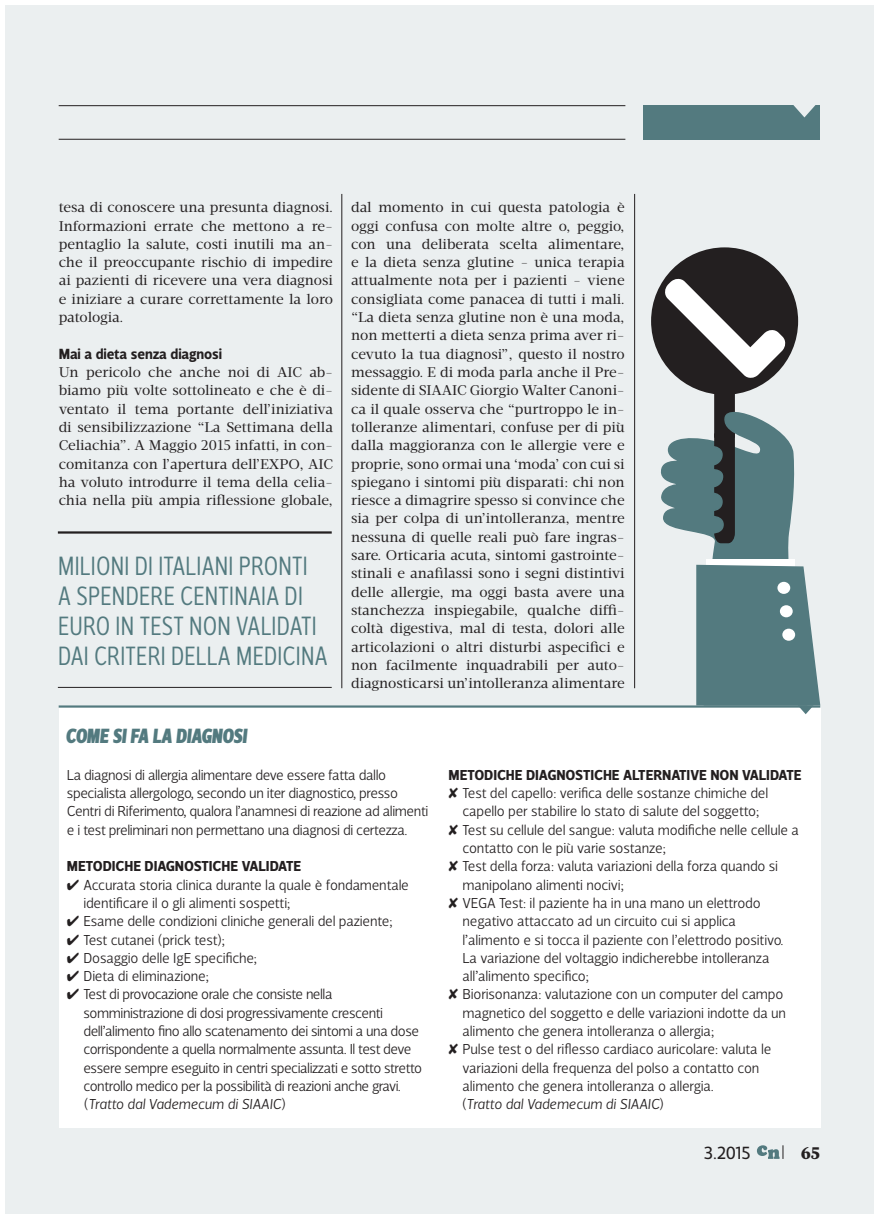
<style>
.page{position:relative;width:879px;height:1219px;background:#fff}
.page>*{position:absolute;margin:0;border:0;box-sizing:border-box;transform-origin:0 0}
.t1{font:300 27px/30px "Velino Sans Condensed";letter-spacing:.005em;color:#537a7f}
.t2{font:italic 900 21px "Velino Sans Condensed";letter-spacing:-.01em;color:#537a7f}
.t3{font:18px "Velino Sans";color:#231f20}
.t4{font:800 18px "Acta";color:#231f20}
.t5{font:700 15px "Velino Sans";letter-spacing:-.005em;color:#231f20}
.t6{font:300 14.7px/18.3px "Velino Sans";letter-spacing:-.02em;color:#231f20}
.t7{font:700 14.7px "Velino Sans";letter-spacing:-.01em;color:#231f20}
.t8{font:14.4px/18.3px "Velino Text";color:#231f20;text-align:justify}
.s1{font-style:italic}
.s2{font-weight:700}
</style>
<div class="page">
<div style="left:5px;top:5px;width:868px;height:1208px;background:#ebeff0"></div>
<hr style="left:59px;top:105px;width:566px;height:1px;background:#231f20">
<hr style="left:59px;top:139px;width:566px;height:1px;background:#231f20">
<svg style="left:757px;top:1145px;width:26px;height:13px"></svg>
<div style="left:643px;top:105px;width:177px;height:34px;background:#537a7f"></div>
<svg style="left:793px;top:105px;width:22px;height:12px"></svg>
<hr style="left:341px;top:194px;width:1px;height:494px;background:#231f20">
<hr style="left:634px;top:194px;width:1px;height:494px;background:#231f20">
<div style="left:59px;top:705px;width:761px;height:422px;background:#fff"></div>
<hr style="left:59px;top:705px;width:761px;height:2px;background:#537a7f">
<hr style="left:58px;top:531px;width:274px;height:2px;background:#231f20">
<hr style="left:58px;top:687px;width:274px;height:1px;background:#231f20">
<svg style="left:655px;top:438px;width:140px;height:268px"></svg>
<div style="left:706px;top:559px;width:89px;height:146px;background:#fff"></div>
<svg style="left:695px;top:564px;width:126px;height:150px;background:#688a8e"></svg>
<div style="left:777px;top:582px;width:13px;height:12px;background:#fff;border-radius:50%"></div>
<div style="left:779px;top:605px;width:13px;height:12px;background:#fff;border-radius:50%"></div>
<div style="left:782px;top:628px;width:13px;height:13px;background:#fff;border-radius:50%"></div>
<div style="left:651px;top:247px;width:147px;height:148px;background:#231f20;border-radius:50%"></div>
<svg style="left:663px;top:278px;width:123px;height:265px"></svg>
<p class="t8" style="left:59px;top:198px;width:276px">tesa di conoscere una presunta diagnosi.<br>Informazioni errate che mettono a re&shy;pentaglio la salute, costi inutili ma an&shy;che il preoccupante rischio di impedire ai pazienti di ricevere una vera diagnosi e iniziare a curare correttamente la loro patologia.</p>
<p class="t5" style="left:59px;top:344px;width:165px">Mai a dieta senza diagnosi</p>
<p class="t8" style="left:59px;top:363px;width:276px">Un pericolo che anche noi di AIC ab&shy;biamo più volte sottolineato e che è di&shy;ventato il tema portante dell’iniziativa di sensibilizzazione “La Settimana della Celiachia”. A Maggio 2015 infatti, in con&shy;comitanza con l’apertura dell’EXPO, AIC ha voluto introdurre il tema della celia&shy;chia nella più ampia riflessione globale,</p>
<p class="t1" style="left:58px;top:551px;width:271px">MILIONI DI ITALIANI PRONTI<br>A SPENDERE CENTINAIA DI<br>EURO IN TEST NON VALIDATI<br>DAI CRITERI DELLA MEDICINA</p>
<p class="t2" style="left:65px;top:723px;width:183px">COME SI FA LA DIAGNOSI</p>
<p class="t8" style="left:351px;top:198px;width:275px">dal momento in cui questa patologia è oggi confusa con molte altre o, peggio, con una deliberata scelta alimentare, e la dieta senza glutine - unica terapia attualmente nota per i pazienti - viene consigliata come panacea di tutti i mali. “La dieta senza glutine non è una moda, non metterti a dieta senza prima aver ri&shy;cevuto la tua diagnosi”, questo il nostro messaggio. E di moda parla anche il Pre&shy;sidente di SIAAIC Giorgio Walter Canoni&shy;ca il quale osserva che “purtroppo le in&shy;tolleranze alimentari, confuse per di più dalla maggioranza con le allergie vere e proprie, sono ormai una ‘moda’ con cui si spiegano i sintomi più disparati: chi non riesce a dimagrire spesso si convince che sia per colpa di un’intolleranza, mentre nessuna di quelle reali può fare ingras&shy;sare. Orticaria acuta, sintomi gastrointe&shy;stinali e anafilassi sono i segni distintivi delle allergie, ma oggi basta avere una stanchezza inspiegabile, qualche diffi&shy;coltà digestiva, mal di testa, dolori alle articolazioni o altri disturbi aspecifici e non facilmente inquadrabili per auto&shy;diagnosticarsi un’intolleranza alimentare</p>
<p class="t6" style="left:67px;top:765px;width:363px">La diagnosi di allergia alimentare deve essere fatta dallo specialista allergologo, secondo un iter diagnostico, presso Centri di Riferimento, qualora l’anamnesi di reazione ad alimenti e i test preliminari non permettano una diagnosi di certezza.</p>
<p class="t7" style="left:67px;top:857px;width:236px">METODICHE DIAGNOSTICHE VALIDATE</p>
<p class="t6" style="left:83px;top:875px;width:327px;text-indent:-17px">✔ Accurata storia clinica durante la quale è fondamentale identificare il o gli alimenti sospetti;</p>
<p class="t6" style="left:67px;top:912px;width:327px">✔ Esame delle condizioni cliniche generali del paziente;</p>
<p class="t6" style="left:67px;top:930px;width:159px">✔ Test cutanei (prick test);</p>
<p class="t6" style="left:67px;top:948px;width:191px">✔ Dosaggio delle IgE specifiche;</p>
<p class="t6" style="left:67px;top:967px;width:143px">✔ Dieta di eliminazione;</p>
<p class="t6" style="left:83px;top:985px;width:340px;text-indent:-17px">✔ Test di provocazione orale che consiste nella somministrazione di dosi progressivamente crescenti dell’alimento fino allo scatenamento dei sintomi a una dose corrispondente a quella normalmente assunta. Il test deve essere sempre eseguito in centri specializzati e sotto stretto controllo medico per la possibilità di reazioni anche gravi. (<span class="s1">Tratto dal Vademecum di SIAAIC</span>)</p>
<p class="t6" style="left:462px;top:765px;width:341px;text-indent:-14px"><span class="s2">METODICHE DIAGNOSTICHE ALTERNATIVE NON VALIDATE </span>Test del capello: verifica delle sostanze chimiche del capello per stabilire lo stato di salute del soggetto;<br>Test su cellule del sangue: valuta modifiche nelle cellule a contatto con le più varie sostanze;<br>Test della forza: valuta variazioni della forza quando si manipolano alimenti nocivi;<br>VEGA Test: il paziente ha in una mano un elettrodo negativo attaccato ad un circuito cui si applica<br>l’alimento e si tocca il paziente con l’elettrodo positivo.<br>La variazione del voltaggio indicherebbe intolleranza all’alimento specifico;<br>Biorisonanza: valutazione con un computer del campo magnetico del soggetto e delle variazioni indotte da un alimento che genera intolleranza o allergia;<br>Pulse test o del riflesso cardiaco auricolare: valuta le variazioni della frequenza del polso a contatto con alimento che genera intolleranza o allergia.<br>(<span class="s1">Tratto dal Vademecum di SIAAIC</span>)</p>
<p class="t3" style="left:703px;top:1142px;width:48px">3.2015</p>
<p class="t4" style="left:800px;top:1141px;width:21px">65</p>
</div>
